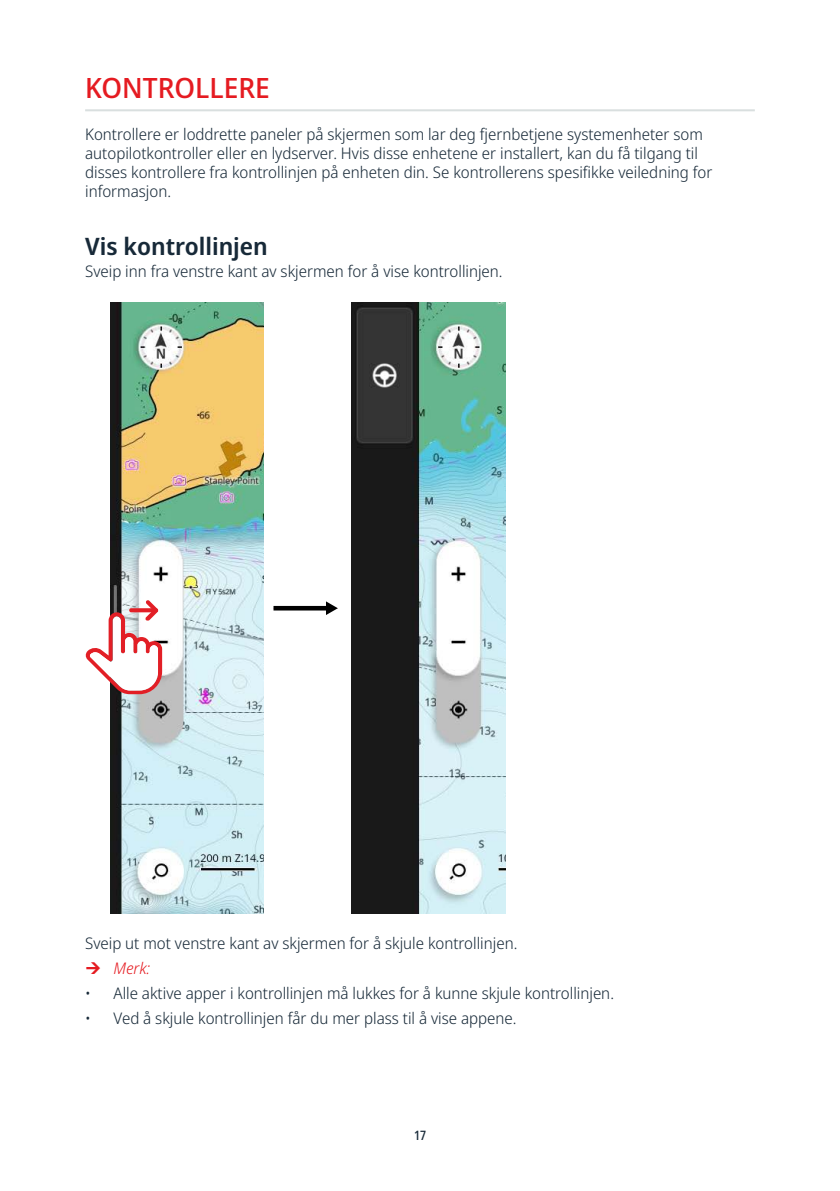
<style>
.page{position:relative;width:840px;height:1191px;background:#fff}
.page>*{position:absolute;margin:0;border:0;box-sizing:border-box;transform-origin:0 0}
.Heading_0{font:500 28px "Noto Sans Display";color:#e51b21}
.Heading_1{font:600 24px "Noto Sans Display";color:#172938}
.Body_text{font:300 16px/19.2px "Noto Sans Display";color:#172938}
.t1{font:italic 300 16px "Noto Sans Display";color:#e51b21}
.t2{font:500 condensed 13px "Noto Sans Display";color:#172938}
</style>
<div class="page">
<hr style="left:85px;top:109px;width:669px;height:2px;background:#d9dfdf">
<img style="left:110px;top:302px;width:154px;height:611px">
<img style="left:352px;top:302px;width:153px;height:611px">
<hr style="left:273px;top:606px;width:55px;height:4px;background:#000">
<svg style="left:326px;top:601px;width:11px;height:14px"></svg>
<svg style="left:85px;top:600px;width:77px;height:94px"></svg>
<p class="Heading_0" style="left:85px;top:68px;width:186px">KONTROLLERE</p>
<p class="Body_text" style="left:85px;top:125px;width:628px">Kontrollere er loddrette paneler på skjermen som lar deg fjernbetjene systemenheter som autopilotkontroller eller en lydserver. Hvis disse enhetene er installert, kan du få tilgang til disses kontrollere fra kontrollinjen på enheten din. Se kontrollerens spesifikke veiledning for informasjon.</p>
<p class="Heading_1" style="left:85px;top:229px;width:184px">Vis kontrollinjen</p>
<p class="Body_text" style="left:85px;top:261px;width:419px">Sveip inn fra venstre kant av skjermen for å vise kontrollinjen.</p>
<p class="Body_text" style="left:85px;top:934px;width:433px">Sveip ut mot venstre kant av skjermen for å skjule kontrollinjen.</p>
<p class="t1" style="left:113px;top:957px;width:38px">Merk:</p>
<p class="Body_text" style="left:85px;top:984px;width:530px">• Alle aktive apper i kontrollinjen må lukkes for å kunne skjule kontrollinjen.</p>
<p class="Body_text" style="left:85px;top:1009px;width:432px">• Ved å skjule kontrollinjen får du mer plass til å vise appene.</p>
<p class="t2" style="left:414px;top:1126px;width:14px">17</p>
</div>
